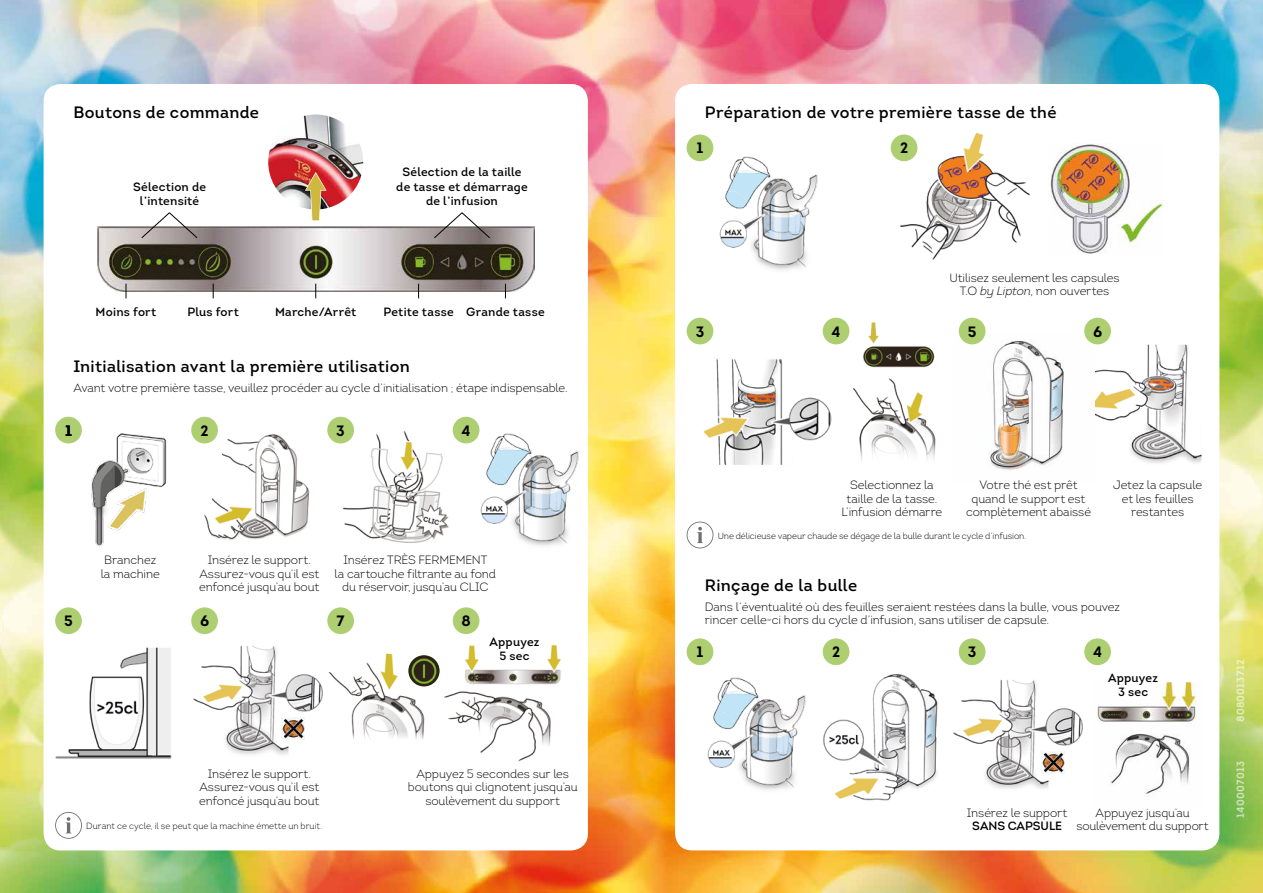
<style>
.page{position:relative;width:1263px;height:893px;background:#fff}
.page>*{position:absolute;margin:0;border:0;box-sizing:border-box;transform-origin:0 0}
.t1{font:16.5px "Intro";letter-spacing:.02em;color:#000}
.t2{font:700 15px "Intro";color:#000}
.t3{font:300 12px/13.5px "Intro";letter-spacing:-.01em;color:#000;text-align:center}
.t4{font:12px/14.4px "Intro";letter-spacing:.02em;color:#000;text-align:center}
.t5{font:700 10.5px "Intro";letter-spacing:.02em;color:#fff}
.t6{font:300 9px "Intro";letter-spacing:-.005em;color:#000}
.s1{font-style:italic}
</style>
<div class="page">
<img style="left:0;top:0;width:1263px;height:893px">
<div style="left:44px;top:84px;width:544px;height:766px;background:#fff;border-radius:17px"></div>
<div style="left:675px;top:84px;width:544px;height:766px;background:#fff;border-radius:17px"></div>
<img style="left:1097px;top:682px;width:99px;height:112px">
<img style="left:97px;top:227px;width:437px;height:64px">
<svg style="left:213px;top:284px;width:1px;height:14px"></svg>
<svg style="left:418px;top:284px;width:1px;height:14px"></svg>
<svg style="left:505px;top:284px;width:1px;height:14px"></svg>
<svg style="left:315px;top:284px;width:1px;height:14px"></svg>
<svg style="left:126px;top:284px;width:1px;height:14px"></svg>
<svg style="left:141px;top:212px;width:56px;height:26px"></svg>
<svg style="left:434px;top:212px;width:56px;height:26px"></svg>
<img style="left:268px;top:114px;width:95px;height:96px;border-radius:48px">
<svg style="left:305px;top:172px;width:22px;height:49px"></svg>
<img style="left:445px;top:645px;width:116px;height:116px">
<img style="left:1095px;top:340px;width:107px;height:123px">
<img style="left:898px;top:132px;width:132px;height:128px">
<img style="left:55px;top:647px;width:117px;height:112px">
<img style="left:823px;top:674px;width:115px;height:127px">
<img style="left:1049px;top:143px;width:113px;height:111px">
<img style="left:343px;top:430px;width:110px;height:113px">
<img style="left:853px;top:346px;width:83px;height:114px">
<svg style="left:868px;top:322px;width:11px;height:22px"></svg>
<img style="left:703px;top:359px;width:129px;height:106px">
<img style="left:953px;top:679px;width:130px;height:110px">
<img style="left:1041px;top:751px;width:23px;height:22px">
<img style="left:64px;top:433px;width:103px;height:114px">
<img style="left:706px;top:147px;width:112px;height:123px">
<img style="left:707px;top:677px;width:99px;height:113px">
<img style="left:467px;top:423px;width:125px;height:137px">
<img style="left:959px;top:333px;width:135px;height:137px">
<img style="left:204px;top:434px;width:106px;height:106px">
<img style="left:193px;top:645px;width:130px;height:110px">
<img style="left:282px;top:717px;width:22px;height:22px">
<img style="left:328px;top:654px;width:110px;height:86px">
<img style="left:408px;top:655px;width:31px;height:31px;border-radius:16px">
<svg style="left:687px;top:522px;width:26px;height:26px"></svg>
<div style="left:1084px;top:318px;width:27px;height:26px;background:#adce71;border-radius:50%"></div>
<div style="left:823px;top:318px;width:26px;height:26px;background:#adce71;border-radius:50%"></div>
<div style="left:959px;top:318px;width:26px;height:26px;background:#adce71;border-radius:50%"></div>
<div style="left:687px;top:318px;width:26px;height:26px;background:#adce71;border-radius:50%"></div>
<div style="left:891px;top:135px;width:26px;height:26px;background:#adce71;border-radius:50%"></div>
<div style="left:687px;top:135px;width:26px;height:26px;background:#adce71;border-radius:50%"></div>
<div style="left:823px;top:638px;width:26px;height:27px;background:#adce71;border-radius:50%"></div>
<div style="left:1084px;top:638px;width:27px;height:27px;background:#adce71;border-radius:50%"></div>
<div style="left:687px;top:638px;width:26px;height:27px;background:#adce71;border-radius:50%"></div>
<div style="left:959px;top:638px;width:26px;height:27px;background:#adce71;border-radius:50%"></div>
<div style="left:191px;top:607px;width:27px;height:27px;background:#adce71;border-radius:50%"></div>
<div style="left:453px;top:607px;width:26px;height:27px;background:#adce71;border-radius:50%"></div>
<div style="left:55px;top:607px;width:27px;height:27px;background:#adce71;border-radius:50%"></div>
<div style="left:327px;top:607px;width:27px;height:27px;background:#adce71;border-radius:50%"></div>
<div style="left:191px;top:417px;width:27px;height:26px;background:#adce71;border-radius:50%"></div>
<div style="left:453px;top:417px;width:26px;height:26px;background:#adce71;border-radius:50%"></div>
<div style="left:55px;top:417px;width:27px;height:26px;background:#adce71;border-radius:50%"></div>
<div style="left:327px;top:417px;width:27px;height:26px;background:#adce71;border-radius:50%"></div>
<svg style="left:55px;top:812px;width:27px;height:27px"></svg>
<h1 class="t1" style="left:73px;top:102px;width:187px">Boutons de commande</h1>
<p class="t4" style="left:133px;top:179px;width:74px">Sélection de l’intensité</p>
<p class="t4" style="left:396px;top:165px;width:133px">Sélection de la taille de tasse et démarrage de l’infusion</p>
<p class="t4" style="left:96px;top:304px;width:62px">Moins fort</p>
<p class="t4" style="left:187px;top:304px;width:53px">Plus fort</p>
<p class="t4" style="left:275px;top:304px;width:83px">Marche/Arrêt</p>
<p class="t4" style="left:383px;top:304px;width:163px">Petite tasse Grande tasse</p>
<h1 class="t1" style="left:73px;top:355px;width:338px">Initialisation avant la première utilisation</h1>
<p class="t3" style="left:73px;top:381px;width:496px">Avant votre première tasse, veuillez procéder au cycle d’initialisation ; étape indispensable.</p>
<p class="t2" style="left:65px;top:421px;width:8px">1</p>
<p class="t2" style="left:200px;top:421px;width:10px">2</p>
<p class="t2" style="left:336px;top:421px;width:10px">3</p>
<p class="t2" style="left:462px;top:421px;width:11px">4</p>
<p class="t3" style="left:101px;top:553px;width:61px;text-align:left">Branchez la machine</p>
<p class="t3" style="left:199px;top:553px;width:122px">Insérez le support.<br>Assurez-vous qu’il est enfoncé jusqu’au bout</p>
<p class="t3" style="left:343px;top:553px;width:91px">Insérez tr ès fermemen</p>
<p class="t3" style="left:481px;top:553px;width:8px">t</p>
<p class="t3" style="left:335px;top:567px;width:163px">la cartouche filtrante au fond</p>
<p class="t3" style="left:342px;top:580px;width:148px">du réservoir, jusqu’au CLIC</p>
<p class="t2" style="left:64px;top:611px;width:10px">5</p>
<p class="t2" style="left:200px;top:611px;width:11px">6</p>
<p class="t2" style="left:337px;top:611px;width:10px">7</p>
<p class="t2" style="left:461px;top:611px;width:11px">8</p>
<p class="t4" style="left:489px;top:635px;width:51px;line-height:13.5px">Appuyez<br>5 sec</p>
<p class="t3" style="left:199px;top:767px;width:122px">Insérez le support.<br>Assurez-vous qu’il est enfoncé jusqu’au bout</p>
<p class="t6" style="left:86px;top:820px;width:237px">Durant ce cycle, il se peut que la machine émette un bruit.</p>
<p class="t3" style="left:408px;top:767px;width:171px">Appuyez 5 secondes sur les boutons qui clignotent jusqu’au soulèvement du support</p>
<h1 class="t1" style="left:705px;top:102px;width:353px">Préparation de votre première tasse de thé</h1>
<p class="t2" style="left:696px;top:139px;width:8px">1</p>
<p class="t2" style="left:900px;top:139px;width:10px">2</p>
<p class="t3" style="left:949px;top:271px;width:172px">Utilisez seulement les capsules<br>T.O <span class="s1">by Lipton</span>, non ouvertes</p>
<p class="t2" style="left:696px;top:322px;width:10px">3</p>
<p class="t2" style="left:831px;top:322px;width:11px">4</p>
<p class="t2" style="left:968px;top:322px;width:10px">5</p>
<p class="t2" style="left:1093px;top:322px;width:11px">6</p>
<p class="t3" style="left:841px;top:478px;width:102px">Selectionnez la taille de la tasse.<br>L’infusion démarre</p>
<p class="t3" style="left:966px;top:478px;width:126px">Votre thé est prêt quand le support est complètement abaissé</p>
<p class="t6" style="left:718px;top:530px;width:310px">Une délicieuse vapeur chaude se dégage de la bulle durant le cycle d’infusion.</p>
<h1 class="t1" style="left:705px;top:574px;width:154px">Rinçage de la bulle</h1>
<p class="t3" style="left:1113px;top:478px;width:90px">Jetez la capsule et les feuilles restantes</p>
<p class="t3" style="left:705px;top:600px;width:417px;text-align:left">Dans l’éventualité où des feuilles seraient restées dans la bulle, vous pouvez rincer celle-ci hors du cycle d’infusion, sans utiliser de capsule.</p>
<p class="t2" style="left:696px;top:642px;width:8px">1</p>
<p class="t2" style="left:832px;top:642px;width:10px">2</p>
<p class="t2" style="left:968px;top:642px;width:10px">3</p>
<p class="t2" style="left:1093px;top:642px;width:11px">4</p>
<p class="t4" style="left:1108px;top:671px;width:51px">Appuyez<br>3 sec</p>
<p class="t3" style="left:967px;top:806px;width:102px">Insérez le support</p>
<p class="t4" style="left:972px;top:819px;width:9px">sans</p>
<p class="t4" style="left:1008px;top:819px;width:9px">capsule</p>
<p class="t3" style="left:1076px;top:806px;width:134px">Appuyez jusqu’au soulèvement du support</p>
<p class="t5" style="left:1234px;top:722px;width:64px;rotate:-90deg">8080013712</p>
<p class="t5" style="left:1234px;top:818px;width:58px;rotate:-90deg">140007013</p>
</div>
